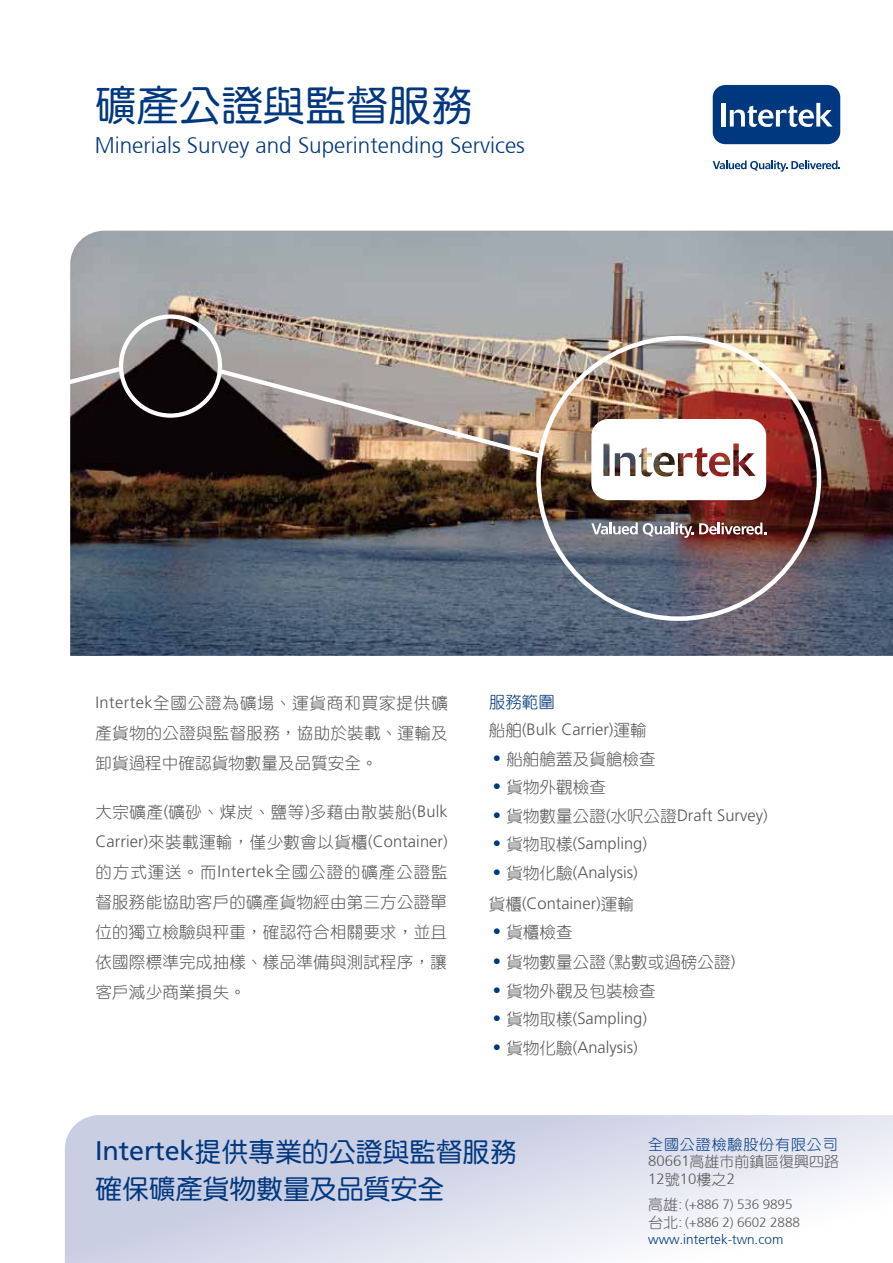
<style>
.page{position:relative;width:893px;height:1263px;background:#fff}
.page>*{position:absolute;margin:0;border:0;box-sizing:border-box;transform-origin:0 0}
.t1{font:42px "DF Yuan Md HKP BF";color:#00387f}
.t2{font:27px/37.5px "DF Yuan Md HK BF";letter-spacing:-.005em;color:#00387f}
.t3{font:300 22.5px "Frutiger 45";color:#00387f}
.t4{font:16.5px/30px "DF Yuan Lt HK BF";letter-spacing:.015em;color:#595757;text-align:justify}
.t5{font:300 16.5px/31.3px "Frutiger LT Std";color:#595757}
.t6{font:16.5px "DF Yuan Lt HK BF";letter-spacing:.035em;color:#595757}
.t7{font:16.5px "DF Yuan Lt HK BF";color:#00387f}
.t8{font:15px/17.2px "DF Yuan Lt HK BF";letter-spacing:.065em;color:#00387f}
.t9{font:300 15px "Frutiger 45";color:#595757}
.t10{font:300 13.5px/17.9px "Frutiger 45";letter-spacing:-.01em;color:#595757}
.t11{font:300 13.5px "Frutiger LT Std";color:#00387f}
.s1{font-family:"Frutiger LT Std";font-weight:300}
.s2{font-family:"DF Yuan Lt HK BF";font-weight:400}
.s3{font-family:"Frutiger LT Std";font-weight:300;color:#00387f}
.s4{color:#00387f}
.s5{font-family:"Frutiger LT Std"}
.s6{font-family:"Frutiger 45";font-weight:300;color:#595757}
.s7{color:#595757}
.s8{font-family:"DF Yuan Lt HK BF";font-weight:400;font-size:15px}
.s9{font-family:"Frutiger 45"}
</style>
<div class="page">
<img style="left:70px;top:231px;width:823px;height:425px">
<svg style="left:65px;top:1115px;width:828px;height:148px"></svg>
<div style="left:713px;top:85px;width:127px;height:59px;background:#00387f;border-radius:13px"></div>
<div style="left:721px;top:103px;width:5px;height:24px;background:#fff"></div>
<svg style="left:730px;top:103px;width:102px;height:24px"></svg>
<svg style="left:713px;top:160px;width:127px;height:12px"></svg>
<svg style="left:591px;top:419px;width:175px;height:81px"></svg>
<svg style="left:591px;top:522px;width:175px;height:16px"></svg>
<div style="left:119px;top:314px;width:103px;height:104px;border:4px solid #fff;border-radius:50%"></div>
<svg style="left:70px;top:364px;width:55px;height:30px"></svg>
<img style="left:213px;top:366px;width:331px;height:95px">
<h1 class="t1" style="left:95px;top:84px;width:379px">礦產公證與監督服務</h1>
<h3 class="t3" style="left:95px;top:133px;width:432px">Minerials Survey and Superintending Services</h3>
<p class="t4" style="left:95px;top:688px;width:354px"><span class="s1">Intertek</span>全國公證為礦場、運貨商和買家提供礦產貨物的公證與監督服務，協助於裝載、運輸及卸貨過程中確認貨物數量及品質安全。</p>
<p class="t6" style="left:95px;top:804px;width:354px">大宗礦產<span class="s1">(</span>礦砂、煤炭、鹽等<span class="s1">)</span>多藉由散裝船<span class="s1">(Bulk</span></p>
<p class="t5" style="left:95px;top:826px;width:354px">Carrier)<span class="s2">來裝載運輸，僅少數會以貨櫃</span>(Container)</p>
<p class="t4" style="left:95px;top:857px;width:354px">的方式運送。而<span class="s1">Intertek</span>全國公證的礦產公證監督服務能協助客戶的礦產貨物經由第三方公證單位的獨立檢驗與秤重，確認符合相關要求，並且依國際標準完成抽樣、樣品準備與測試程序，讓客戶減少商業損失。</p>
<p class="t7" style="left:489px;top:694px;width:67px">服務範圍</p>
<p class="t5" style="left:489px;top:714px;width:159px"><span class="s2">船舶</span>(Bulk Carrier)<span class="s2">運輸</span></p>
<p class="t4" style="left:493px;top:744px;width:164px"><span class="s3">•</span> 船舶艙蓋及貨艙檢查</p>
<p class="t4" style="left:493px;top:772px;width:115px"><span class="s3">•</span> 貨物外觀檢查</p>
<p class="t5" style="left:493px;top:799px;width:276px"><span class="s4">•</span> <span class="s2">貨物數量公證</span>(<span class="s2">水呎公證</span>Draft Survey)</p>
<p class="t5" style="left:493px;top:828px;width:156px"><span class="s4">•</span> <span class="s2">貨物取樣</span>(Sampling)</p>
<p class="t5" style="left:489px;top:856px;width:150px"><span class="s4">•</span> <span class="s2">貨物化驗</span>(Analysis)<span class="s2">貨櫃</span>(Container)<span class="s2">運輸</span></p>
<p class="t4" style="left:493px;top:917px;width:81px"><span class="s3">•</span> 貨櫃檢查</p>
<p class="t4" style="left:493px;top:947px;width:244px"><span class="s3">•</span> 貨物數量公證(點數或過磅公證<span class="s1">)</span></p>
<p class="t4" style="left:493px;top:976px;width:164px"><span class="s3">•</span> 貨物外觀及包裝檢查</p>
<p class="t5" style="left:493px;top:1003px;width:156px"><span class="s4">•</span> <span class="s2">貨物取樣</span>(Sampling)</p>
<p class="t5" style="left:493px;top:1032px;width:146px"><span class="s4">•</span> <span class="s2">貨物化驗</span>(Analysis)</p>
<h2 class="t2" style="left:95px;top:1133px;width:423px"><span class="s5">Intertek</span>提供專業的公證與監督服務確保礦產貨物數量及品質安全</h2>
<p class="t8" style="left:648px;top:1136px;width:192px">全國公證檢驗股份有限公司<br><span class="s6">80661</span><span class="s7">高雄市前鎮區復興四路</span></p>
<p class="t9" style="left:648px;top:1171px;width:88px">12<span class="s2">號</span>10<span class="s2">樓之</span>2</p>
<p class="t10" style="left:648px;top:1195px;width:153px"><span class="s8">高雄</span>: (+886 7) 536 9895<span class="s8">台北</span>: (+886 2) 6602 2888</p>
<p class="t11" style="left:648px;top:1231px;width:137px">www.intertek<span class="s9">-twn.com</span></p>
</div>
